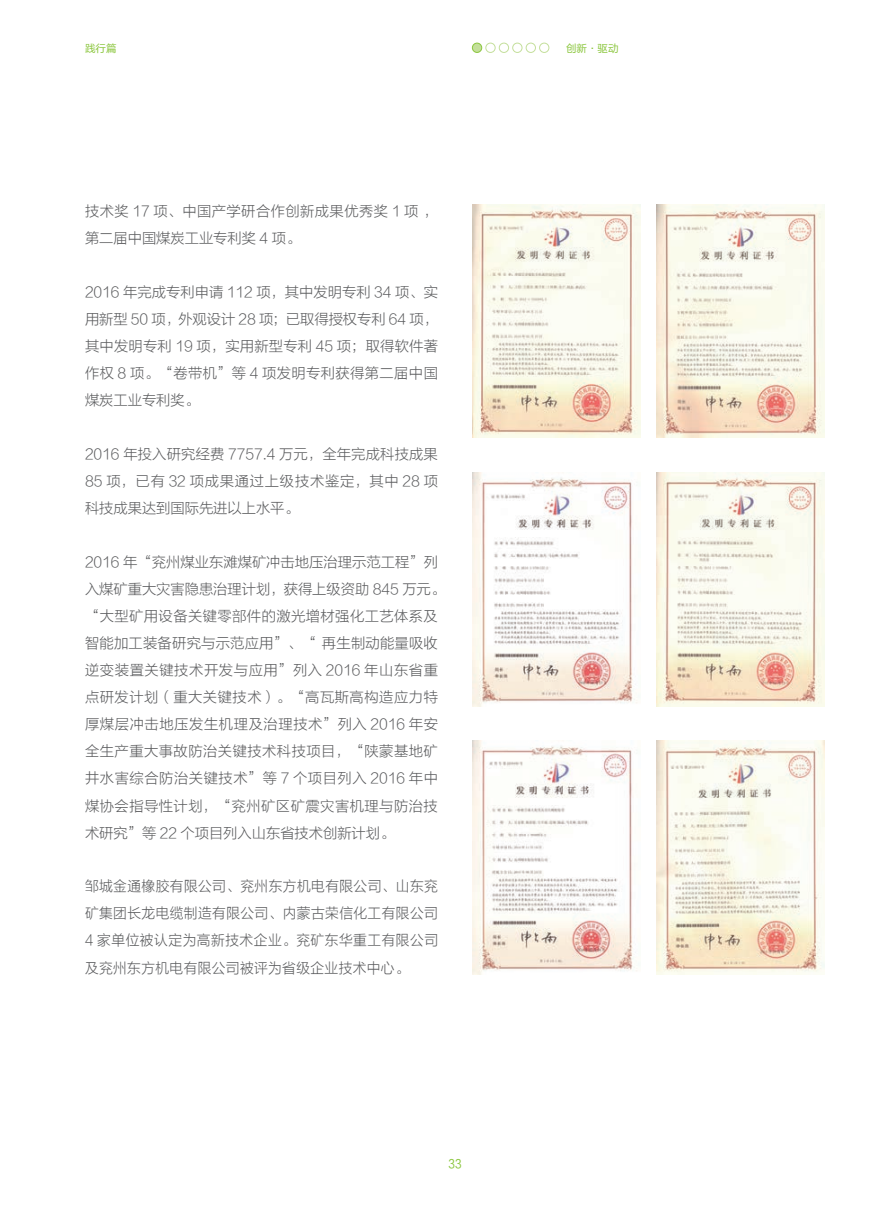
<style>
.page{position:relative;width:893px;height:1212px;background:#fff}
.page>*{position:absolute;margin:0;border:0;box-sizing:border-box;transform-origin:0 0}
.t1{font:14.25px/27px "FZLTXHK GBK1 0";letter-spacing:.03em;color:#57585a}
.t2{font:14.25px/27px "FZLTXHK GBK1 0";letter-spacing:.03em;color:#57585a;text-align:justify;scale:.96 1}
.t3{font:12px "FZLTHJW GB1 0";color:#8bc63e;scale:.9 1}
.t4{font:10.5px "FZLTHK GBK1 0";color:#8bc63e}
</style>
<div class="page">
<div style="left:472px;top:43px;width:10px;height:9px;background:#c4df9b;border-radius:50%"></div>
<div style="left:472px;top:43px;width:10px;height:10px;border:1px solid #8bc63e;border-radius:50%"></div>
<div style="left:499px;top:43px;width:10px;height:10px;border:1px solid #c4df9b;border-radius:50%"></div>
<div style="left:526px;top:43px;width:10px;height:10px;border:1px solid #c4df9b;border-radius:50%"></div>
<div style="left:485px;top:43px;width:10px;height:10px;border:1px solid #c4df9b;border-radius:50%"></div>
<div style="left:512px;top:43px;width:10px;height:10px;border:1px solid #c4df9b;border-radius:50%"></div>
<div style="left:539px;top:43px;width:10px;height:10px;border:1px solid #c4df9b;border-radius:50%"></div>
<img style="left:472px;top:204px;width:168px;height:234px">
<img style="left:656px;top:204px;width:169px;height:234px">
<img style="left:472px;top:472px;width:165px;height:234px">
<img style="left:656px;top:472px;width:169px;height:234px">
<img style="left:472px;top:741px;width:165px;height:233px">
<img style="left:656px;top:741px;width:169px;height:233px">
<p class="t4" style="left:85px;top:42px;width:33px">践行篇</p>
<p class="t4" style="left:566px;top:42px;width:54px">创新·驱动</p>
<p class="t1" style="left:85px;top:198px;width:354px">技术奖 17 项、中国产学研合作创新成果优秀奖 1 项 ，第二届中国煤炭工业专利奖 4 项。</p>
<p class="t1" style="left:85px;top:279px;width:354px;text-align:justify">2016 年完成专利申请 112 项，其中发明专利 34 项、实用新型 50 项，外观设计 28 项；已取得授权专利 64 项，其中发明专利 19 项，实用新型专利 45 项；取得软件著作权 8 项。“卷带机”等 4 项发明专利获得第二届中国煤炭工业专利奖。</p>
<p class="t1" style="left:85px;top:441px;width:354px;text-align:justify">2016 年投入研究经费 7757.4 万元，全年完成科技成果85 项，已有 32 项成果通过上级技术鉴定，其中 28 项科技成果达到国际先进以上水平。</p>
<p class="t1" style="left:85px;top:549px;width:362px">2016 年“兖州煤业东滩煤矿冲击地压治理示范工程”列入煤矿重大灾害隐患治理计划，获得上级资助 845 万元。“大型矿用设备关键零部件的激光增材强化工艺体系及智能加工装备研究与示范应用”、“ 再生制动能量吸收逆变装置关键技术开发与应用”列入 2016 年山东省重点研发计划（重大关键技术）。“高瓦斯高构造应力特厚煤层冲击地压发生机理及治理技术”列入 2016 年安全生产重大事故防治关键技术科技项目，“陕蒙基地矿井水害综合防治关键技术”等 7 个项目列入 2016 年中煤协会指导性计划，“兖州矿区矿震灾害机理与防治技术研究”等 22 个项目列入山东省技术创新计划。</p>
<p class="t2" style="left:85px;top:873px;width:369px">邹城金通橡胶有限公司、兖州东方机电有限公司、山东兖矿集团长龙电缆制造有限公司、内蒙古荣信化工有限公司4 家单位被认定为高新技术企业。兖矿东华重工有限公司及兖州东方机电有限公司被评为省级企业技术中心。</p>
<p class="t3" style="left:448px;top:1157px;width:16px">33</p>
</div>
